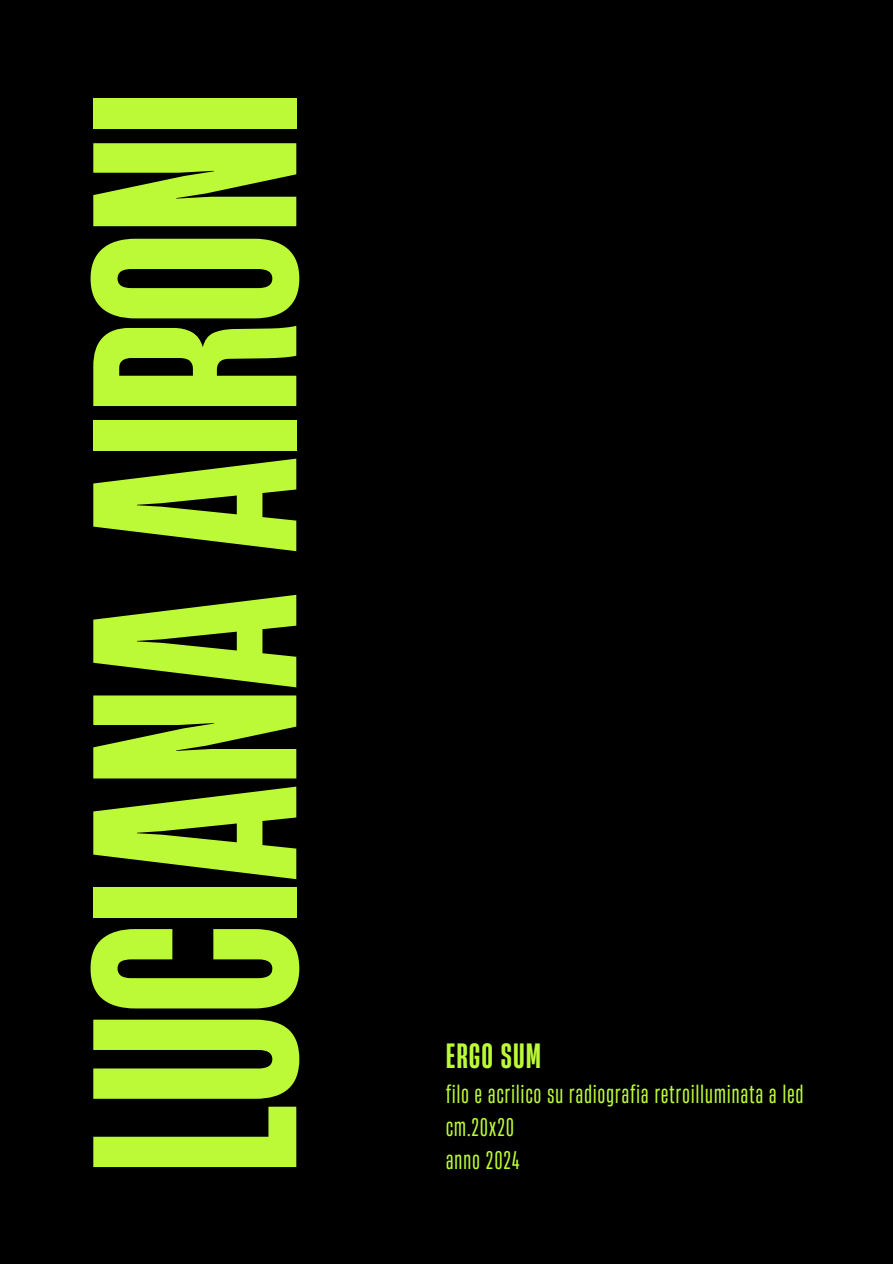
<style>
.page{position:relative;width:893px;height:1264px;background:#fff}
.page>*{position:absolute;margin:0;border:0;box-sizing:border-box;transform-origin:0 0}
.t1{font:700 272.7px "Heading Now 36";color:#bcf937}
.t2{font:700 33px "Heading Now 36";letter-spacing:.05em;color:#bcf937}
.t3{font:24px "Heading Now 34";letter-spacing:.05em;color:#bcf937}
</style>
<div class="page">
<div style="left:0;top:0;width:892px;height:1263px;background:#000"></div>
<p class="t1" style="left:10px;top:1174px;width:1083px;rotate:-90deg">LUCIANAAIRONI</p>
<h1 class="t2" style="left:446px;top:1033px;width:96px">ERGO SUM</h1>
<p class="t3" style="left:446px;top:1078px;width:359px">filo e acrilico su radiografia retroilluminata a led</p>
<p class="t3" style="left:446px;top:1110px;width:69px">cm.20x20</p>
<p class="t3" style="left:446px;top:1143px;width:75px">anno 2024</p>
</div>
